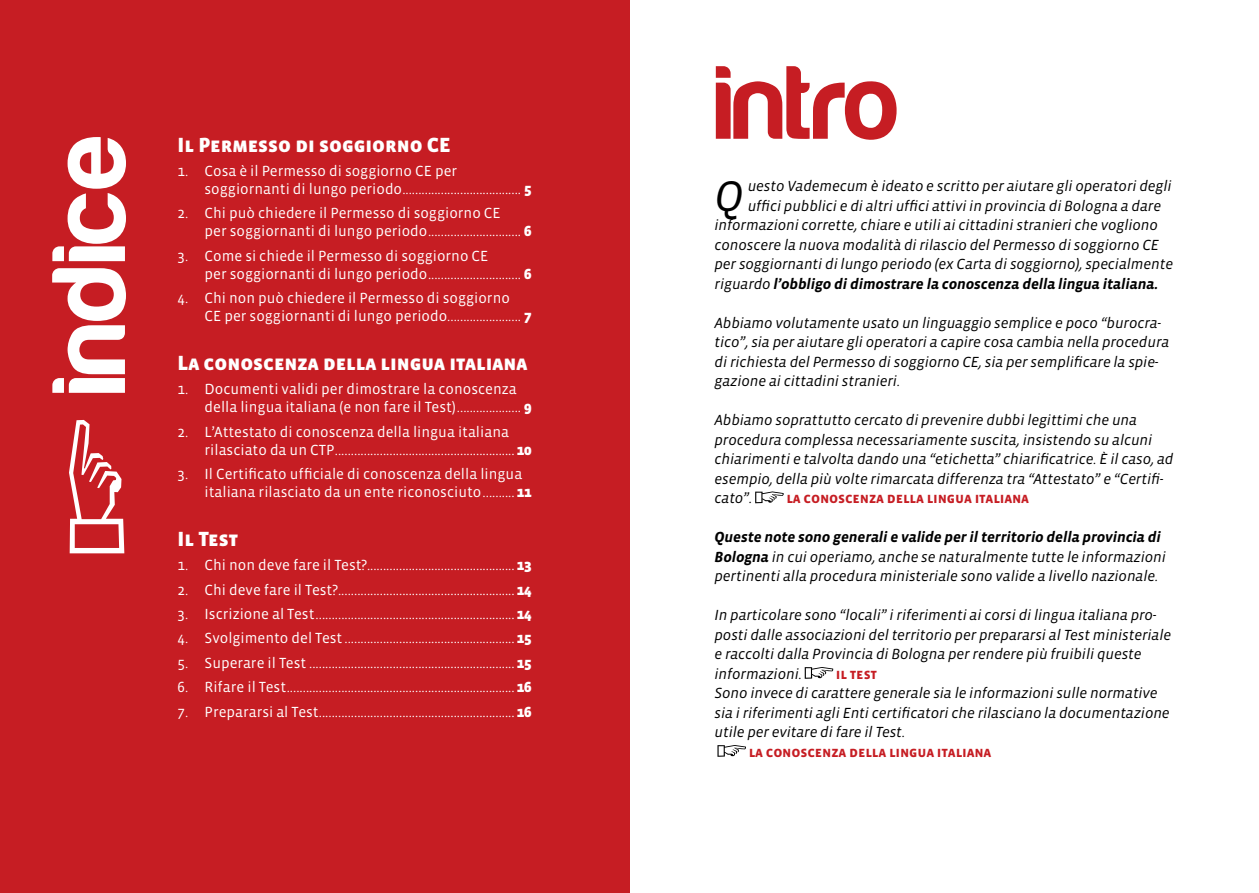
<style>
.page{position:relative;width:1259px;height:893px;background:#fff}
.page>*{position:absolute;margin:0;border:0;box-sizing:border-box;transform-origin:0 0}
.t1{font:108px "Harabara";letter-spacing:.03em;color:#fff}
.t2{font:108px "Harabara";letter-spacing:.01em;color:#c61d23}
.t3{font:italic 43.8px "Vista Sans";color:#000}
.t4{font:21px "Vista Sans SC Black";color:#fff}
.t5{font:italic 15px/19.5px "Vista Sans";letter-spacing:-.01em;color:#000}
.t6{font:15px/18px "Vista Sans";color:#fff}
.t7{font:15px "Vista Sans SC Bold";letter-spacing:-.01em;color:#c61d23}
.t8{font:italic 700 15px "Vista Sans";letter-spacing:-.01em;color:#000}
.s1{font-family:"Vista Sans OT";font-weight:900}
.s2{font-weight:400}
.s3{font-weight:700}
</style>
<div class="page">
<svg style="left:755px;top:491px;width:28px;height:12px"></svg>
<svg style="left:804px;top:667px;width:29px;height:12px"></svg>
<svg style="left:717px;top:745px;width:29px;height:12px"></svg>
<div style="left:0;top:0;width:629px;height:893px;background:#c61d23"></div>
<svg style="left:69px;top:420px;width:55px;height:133px"></svg>
<h1 class="t1" style="left:33px;top:394px;width:262px;rotate:-90deg">indice</h1>
<h3 class="t4" style="left:178px;top:134px;width:275px">Il Permesso di soggiorno CE</h3>
<p class="t6" style="left:205px;top:162px;width:328px;text-indent:-27px">1. Cosa è il Permesso di soggiorno CE per soggiornanti di lungo periodo..................................... <span class="s1">5</span></p>
<p class="t6" style="left:205px;top:205px;width:328px;text-indent:-27px">2. Chi può chiedere il Permesso di soggiorno CE<br>per soggiornanti di lungo periodo............................. <span class="s1">6</span></p>
<p class="t6" style="left:205px;top:247px;width:328px;text-indent:-27px">3. Come si chiede il Permesso di soggiorno CE<br>per soggiornanti di lungo periodo............................. <span class="s1">6</span></p>
<p class="t6" style="left:205px;top:289px;width:328px;text-indent:-27px">4. Chi non può chiedere il Permesso di soggiorno<br>CE per soggiornanti di lungo periodo....................... <span class="s1">7</span></p>
<h3 class="t4" style="left:178px;top:352px;width:351px">La conoscenza della lingua italiana</h3>
<p class="t6" style="left:205px;top:381px;width:328px;text-indent:-27px">1. Documenti validi per dimostrare la conoscenza della lingua italiana (e non fare il Test).................... <span class="s1">9</span></p>
<p class="t6" style="left:205px;top:423px;width:329px;text-indent:-27px">2. L’Attestato di conoscenza della lingua italiana rilasciato da un CTP........................................................ <span class="s1">10</span></p>
<p class="t6" style="left:205px;top:465px;width:328px;text-indent:-27px">3. Il Certificato ufficiale di conoscenza della lingua italiana rilasciato da un ente riconosciuto.......... <span class="s1">11</span></p>
<h3 class="t4" style="left:178px;top:528px;width:62px">Il Test</h3>
<p class="t6" style="left:178px;top:556px;width:355px">1. Chi non deve fare il Test?.............................................. <span class="s1">13</span></p>
<p class="t6" style="left:178px;top:581px;width:355px">2. Chi deve fare il Test?....................................................... <span class="s1">14</span></p>
<p class="t6" style="left:178px;top:605px;width:355px">3. Iscrizione al Test.............................................................. <span class="s1">14</span></p>
<p class="t6" style="left:178px;top:630px;width:356px">4. Svolgimento del Test..................................................... <span class="s1">15</span></p>
<p class="t6" style="left:178px;top:654px;width:356px">5. Superare il Test ................................................................ <span class="s1">15</span></p>
<p class="t6" style="left:178px;top:678px;width:356px">6. Rifare il Test....................................................................... <span class="s1">16</span></p>
<p class="t6" style="left:178px;top:703px;width:356px">7. Prepararsi al Test............................................................. <span class="s1">16</span></p>
<h1 class="t2" style="left:714px;top:47px;width:186px">intro</h1>
<h2 class="t3" style="left:714px;top:174px;width:31px">Q</h2>
<p class="t5" style="left:747px;top:177px;width:425px">uesto Vademecum è ideato e scritto per aiutare gli operatori degli</p>
<p class="t5" style="left:747px;top:196px;width:415px">uffici pubblici e di altri uffici attivi in provincia di Bologna a dare</p>
<p class="t5" style="left:714px;top:216px;width:445px">informazioni corrette, chiare e utili ai cittadini stranieri che vogliono</p>
<p class="t5" style="left:714px;top:235px;width:446px">conoscere la nuova modalità di rilascio del Permesso di soggiorno CE</p>
<p class="t5" style="left:714px;top:255px;width:460px">per soggiornanti di lungo periodo (ex Carta di soggiorno), specialmente</p>
<p class="t8" style="left:714px;top:276px;width:445px"><span class="s2">riguardo</span> l’obbligo di dimostrare la conoscenza della lingua italiana.</p>
<p class="t5" style="left:714px;top:313px;width:456px">Abbiamo volutamente usato un linguaggio semplice e poco “burocra&shy;tico”, sia per aiutare gli operatori a capire cosa cambia nella procedura di richiesta del Permesso di soggiorno CE, sia per semplificare la spie&shy;gazione ai cittadini stranieri.</p>
<p class="t5" style="left:714px;top:411px;width:460px">Abbiamo soprattutto cercato di prevenire dubbi legittimi che una procedura complessa necessariamente suscita, insistendo su alcuni chiarimenti e talvolta dando una “etichetta” chiarificatrice. È il caso, ad esempio, della più volte rimarcata differenza tra “Attestato” e “Certifi&shy;cato”.</p>
<p class="t7" style="left:786px;top:491px;width:244px">la conoscenza della lingua italiana</p>
<p class="t5" style="left:714px;top:528px;width:453px"><span class="s3">Queste note sono generali e valide per il territorio della provincia di<br>Bologna</span> in cui operiamo, anche se naturalmente tutte le informazioni pertinenti alla procedura ministeriale sono valide a livello nazionale.</p>
<p class="t5" style="left:714px;top:606px;width:458px">In particolare sono “locali” i riferimenti ai corsi di lingua italiana pro&shy;posti dalle associazioni del territorio per prepararsi al Test ministeriale e raccolti dalla Provincia di Bologna per rendere più fruibili queste informazioni.</p>
<p class="t7" style="left:836px;top:666px;width:43px">il test</p>
<p class="t5" style="left:714px;top:684px;width:457px">Sono invece di carattere generale sia le informazioni sulle normative sia i riferimenti agli Enti certificatori che rilasciano la documentazione utile per evitare di fare il Test.</p>
<p class="t7" style="left:748px;top:744px;width:244px">la conoscenza della lingua italiana</p>
</div>
